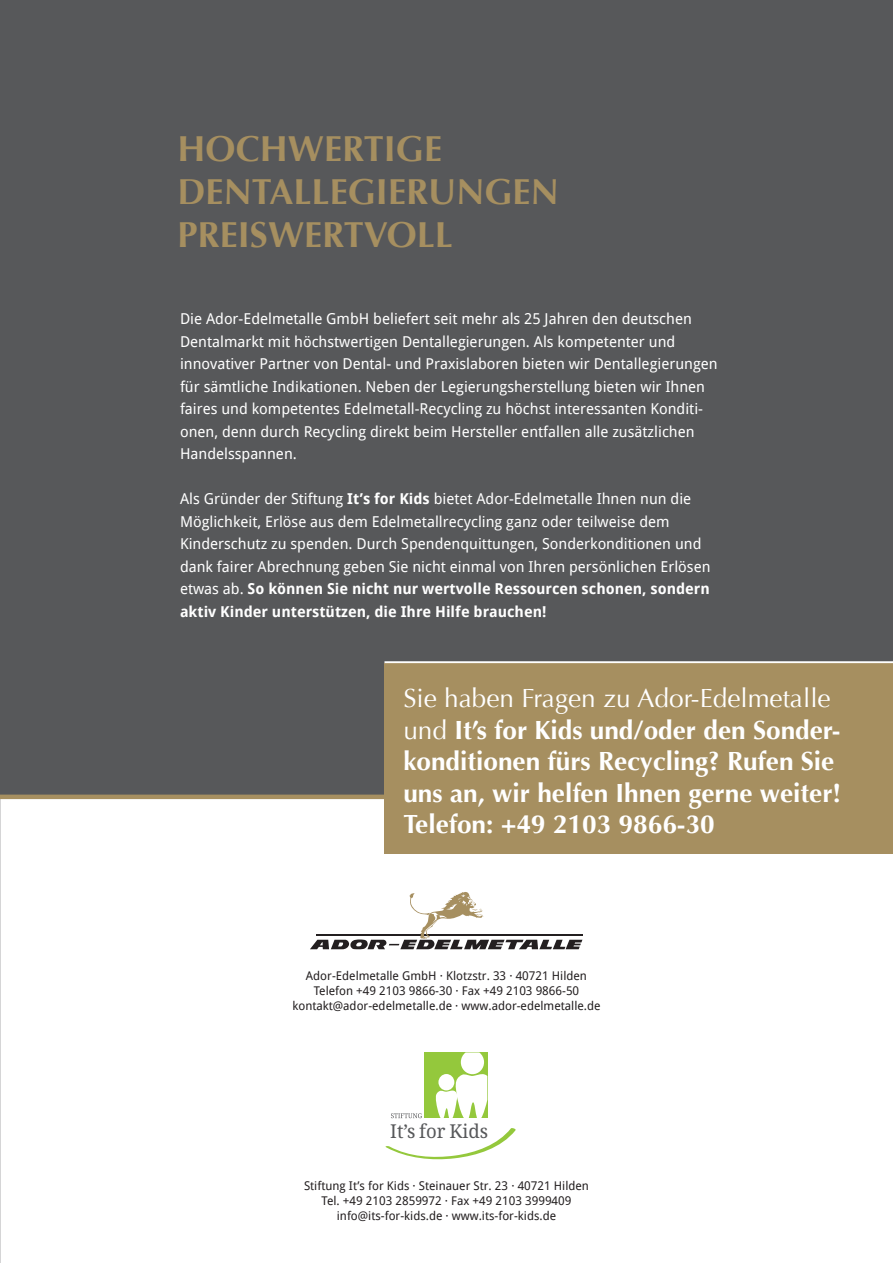
<style>
.page{position:relative;width:893px;height:1263px;background:#fff}
.page>*{position:absolute;margin:0;border:0;box-sizing:border-box;transform-origin:0 0}
.t1{font:700 36px/43.2px "Optima";letter-spacing:.005em;color:#a68f60}
.t2{font:700 26.25px/31.5px "Optima";color:#fff}
.t3{font:19.05px "Droid Serif";color:#57585a}
.t4{font:15px/22.5px "Droid Sans";color:#fff}
.t5{font:12px/15px "Droid Sans";color:#231f20;text-align:center}
.s1{font-weight:700}
.s2{font-weight:400}
</style>
<div class="page">
<div style="left:0;top:0;width:893px;height:795px;background:#57585a"></div>
<div style="left:0;top:794px;width:881px;height:5px;background:#a68f60"></div>
<div style="left:384px;top:663px;width:509px;height:190px;background:#a68f60"></div>
<hr style="left:384px;top:661px;width:509px;height:2px;background:#fff">
<hr style="left:316px;top:934px;width:267px;height:2px;background:#231f20">
<svg style="left:310px;top:892px;width:272px;height:57px"></svg>
<svg style="left:385px;top:1128px;width:131px;height:32px"></svg>
<svg style="left:391px;top:1113px;width:31px;height:5px"></svg>
<div style="left:424px;top:1052px;width:63px;height:66px;background:#94c83c"></div>
<svg style="left:435px;top:1052px;width:52px;height:66px"></svg>
<h1 class="t1" style="left:178px;top:127px;width:383px">HOCHWERTIGE<br>DENTALLEGIERUNGEN<br>PREISWERTVOLL</h1>
<p class="t4" style="left:180px;top:308px;width:539px">Die Ador-Edelmetalle GmbH beliefert seit mehr als 25 Jahren den deutschen Dentalmarkt mit höchstwertigen Dentallegierungen. Als kompetenter und innovativer Partner von Dental- und Praxislaboren bieten wir Dentallegierungen für sämtliche Indikationen. Neben der Legierungsherstellung bieten wir Ihnen faires und kompetentes Edelmetall-Recycling zu höchst interessanten Konditi&shy;onen, denn durch Recycling direkt beim Hersteller entfallen alle zusätzlichen Handelsspannen.</p>
<p class="t4" style="left:180px;top:488px;width:532px">Als Gründer der Stiftung <span class="s1">It’s for Kids</span> bietet Ador-Edelmetalle Ihnen nun die Möglichkeit, Erlöse aus dem Edelmetallrecycling ganz oder teilweise dem Kinderschutz zu spenden. Durch Spendenquittungen, Sonderkonditionen und dank fairer Abrechnung geben Sie nicht einmal von Ihren persönlichen Erlösen etwas ab. <span class="s1">So können Sie nicht nur wertvolle Ressourcen schonen, sondern aktiv Kinder unterstützen, die Ihre Hilfe brauchen!</span></p>
<h2 class="t2" style="left:403px;top:683px;width:439px"><span class="s2">Sie haben Fragen zu Ador-Edelmetalle und</span> It’s for Kids und/oder den Sonder&shy;konditionen fürs Recycling? Rufen Sie uns an, wir helfen Ihnen gerne weiter!<br>Telefon: +49 2103 9866-30</h2>
<p class="t5" style="left:292px;top:969px;width:310px">Ador-Edelmetalle GmbH · Klotzstr. 33 · 40721 Hilden<br>Telefon +49 2103 9866-30 · Fax +49 2103 9866-50 kontakt@ador-edelmetalle.de · www.ador-edelmetalle.de</p>
<p class="t3" style="left:390px;top:1120px;width:99px">It’s for Kids</p>
<p class="t5" style="left:304px;top:1179px;width:286px">Stiftung It’s for Kids · Steinauer Str. 23 · 40721 Hilden<br>Tel. +49 2103 2859972 · Fax +49 2103 3999409 info@its-for-kids.de · www.its-for-kids.de</p>
</div>
